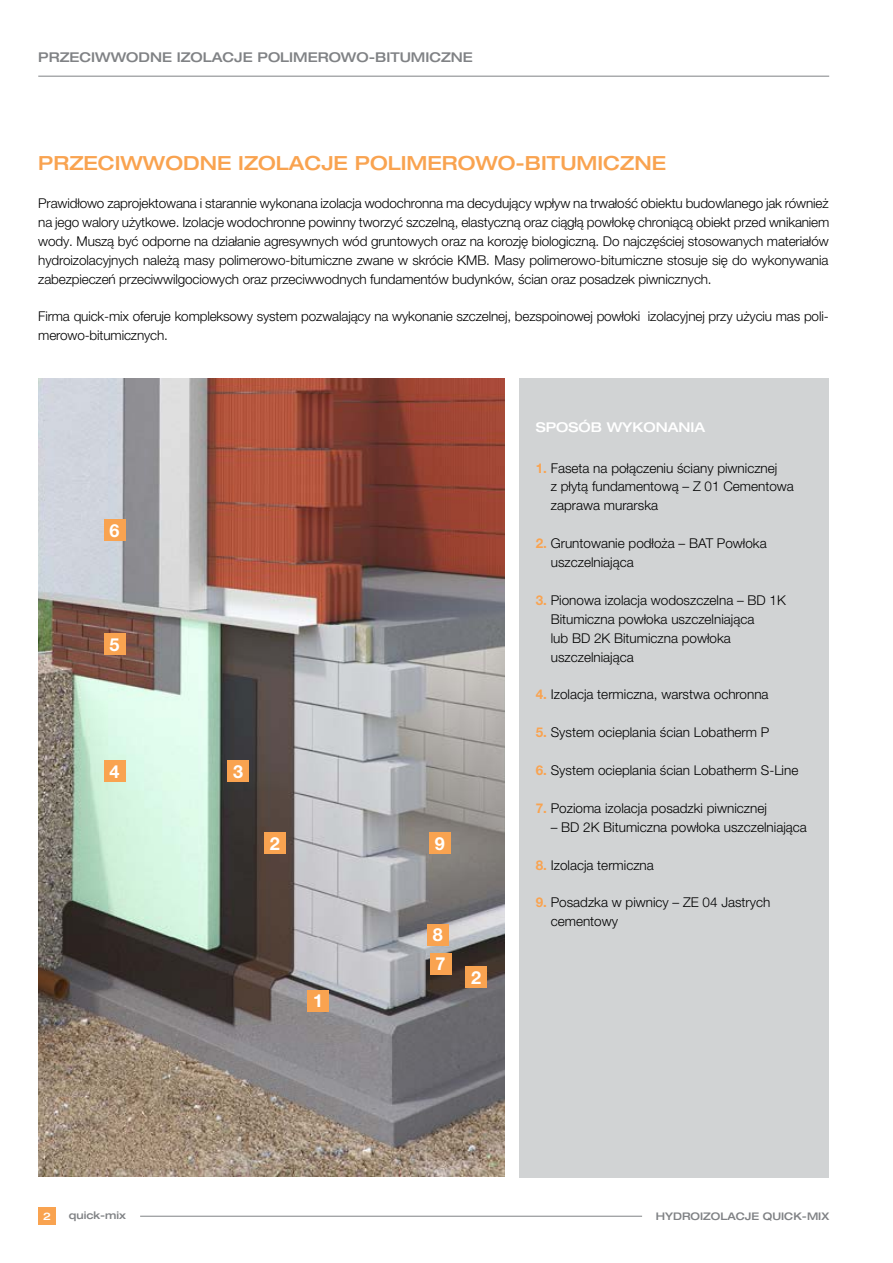
<style>
.page{position:relative;width:893px;height:1263px;background:#fff}
.page>*{position:absolute;margin:0;border:0;box-sizing:border-box;transform-origin:0 0}
.t1{font:500 expanded 19.5px "Helvetica Neue LTW1 G";color:#f9a350}
.t2{font:700 18px "Helvetica Neue LT Pro";color:#fff}
.t3{font:300 13.5px/18.9px "Helvetica Neue LT Pro";color:#000}
.t4{font:500 expanded 13.5px "Helvetica Neue LTW1 G";color:#808285}
.t5{font:500 expanded 13.5px "Helvetica Neue LTW1 G";color:#fff}
.t6{font:500 expanded 10.5px "Helvetica Neue LTW1 G";color:#808285}
.t7{font:500 expanded 10.5px "Helvetica Neue LTW1 G";color:#fff}
.s1{font-weight:700;color:#f9a350}
</style>
<div class="page">
<div style="left:38px;top:1207px;width:18px;height:18px;background:#f9a350"></div>
<hr style="left:140px;top:1216px;width:502px;height:1px;background:#808285">
<hr style="left:38px;top:76px;width:791px;height:1px;background:#808285">
<img style="left:38px;top:378px;width:467px;height:798px">
<div style="left:519px;top:378px;width:310px;height:800px;background:#d1d3d4"></div>
<div style="left:104px;top:519px;width:21px;height:22px;background:#f9a350"></div>
<div style="left:104px;top:634px;width:21px;height:21px;background:#f9a350"></div>
<div style="left:104px;top:760px;width:21px;height:22px;background:#f9a350"></div>
<div style="left:227px;top:760px;width:22px;height:22px;background:#f9a350"></div>
<div style="left:264px;top:833px;width:22px;height:21px;background:#f9a350"></div>
<div style="left:429px;top:833px;width:21px;height:21px;background:#f9a350"></div>
<div style="left:307px;top:990px;width:22px;height:21px;background:#f9a350"></div>
<div style="left:427px;top:924px;width:22px;height:21px;background:#f9a350"></div>
<div style="left:466px;top:966px;width:21px;height:22px;background:#f9a350"></div>
<div style="left:430px;top:953px;width:21px;height:21px;background:#f9a350"></div>
<p class="t4" style="left:38px;top:49px;width:436px">PRZECIWWODNE IZOLACJE POLIMEROWO-BITUMICZNE</p>
<h1 class="t1" style="left:38px;top:151px;width:629px">PRZECIWWODNE IZOLACJE POLIMEROWO-BITUMICZNE</h1>
<p class="t3" style="left:38px;top:193px;width:793px;text-align:justify">Prawidłowo zaprojektowana i starannie wykonana izolacja wodochronna ma decydujący wpływ na trwałość obiektu budowlanego jak również na jego walory użytkowe. Izolacje wodochronne powinny tworzyć szczelną, elastyczną oraz ciągłą powłokę chroniącą obiekt przed wnikaniem wody. Muszą być odporne na działanie agresywnych wód gruntowych oraz na korozję biologiczną. Do najczęściej stosowanych materiałów hydroizolacyjnych należą masy polimerowo-bitumiczne zwane w skrócie KMB. Masy polimerowo-bitumiczne stosuje się do wykonywania zabezpieczeń przeciwwilgociowych oraz przeciwwodnych fundamentów budynków, ścian oraz posadzek piwnicznych.</p>
<p class="t3" style="left:38px;top:307px;width:792px">Firma quick-mix oferuje kompleksowy system pozwalający na wykonanie szczelnej, bezspoinowej powłoki izolacyjnej przy użyciu mas poli&shy;merowo-bitumicznych.</p>
<h2 class="t2" style="left:110px;top:519px;width:12px">6</h2>
<h2 class="t2" style="left:110px;top:633px;width:12px">5</h2>
<h2 class="t2" style="left:110px;top:760px;width:12px">4</h2>
<h2 class="t2" style="left:233px;top:760px;width:12px">3</h2>
<h2 class="t2" style="left:270px;top:832px;width:12px">2</h2>
<h2 class="t2" style="left:435px;top:832px;width:12px">9</h2>
<h2 class="t2" style="left:313px;top:989px;width:12px">1</h2>
<h2 class="t2" style="left:433px;top:923px;width:12px">8</h2>
<h2 class="t2" style="left:435px;top:952px;width:12px">7</h2>
<h2 class="t2" style="left:471px;top:966px;width:12px">2</h2>
<p class="t5" style="left:536px;top:418px;width:171px">SPOSÓB WYKONANIA</p>
<p class="t3" style="left:551px;top:458px;width:245px;text-indent:-15px"><span class="s1">1.</span> Faseta na połączeniu ściany piwnicznej<br>z płytą fundamentową – Z 01 Cementowa zaprawa murarska</p>
<p class="t3" style="left:551px;top:534px;width:217px;text-indent:-15px"><span class="s1">2.</span> Gruntowanie podłoża – BAT Powłoka uszczelniająca</p>
<p class="t3" style="left:551px;top:590px;width:237px;text-indent:-15px"><span class="s1">3.</span> Pionowa izolacja wodoszczelna – BD 1K<br>Bitumiczna powłoka uszczelniająca<br>lub BD 2K Bitumiczna powłoka uszczelniająca</p>
<p class="t3" style="left:536px;top:685px;width:234px"><span class="s1">4.</span> Izolacja termiczna, warstwa ochronna</p>
<p class="t3" style="left:536px;top:723px;width:235px"><span class="s1">5.</span> System ocieplania ścian Lobatherm P</p>
<p class="t3" style="left:536px;top:760px;width:264px"><span class="s1">6.</span> System ocieplania ścian Lobatherm S-Line</p>
<p class="t3" style="left:536px;top:798px;width:233px"><span class="s1">7.</span> Pozioma izolacja posadzki piwnicznej</p>
<p class="t3" style="left:551px;top:817px;width:258px">– BD 2K Bitumiczna powłoka uszczelniająca</p>
<p class="t3" style="left:536px;top:855px;width:120px"><span class="s1">8.</span> Izolacja termiczna</p>
<p class="t3" style="left:551px;top:893px;width:221px;text-indent:-15px"><span class="s1">9.</span> Posadzka w piwnicy – ZE 04 Jastrych cementowy</p>
<p class="t7" style="left:43px;top:1209px;width:9px">2</p>
<p class="t6" style="left:69px;top:1209px;width:59px">quick-mix</p>
<p class="t6" style="left:656px;top:1210px;width:175px">HYDROIZOLACJE QUICK-MIX</p>
</div>
